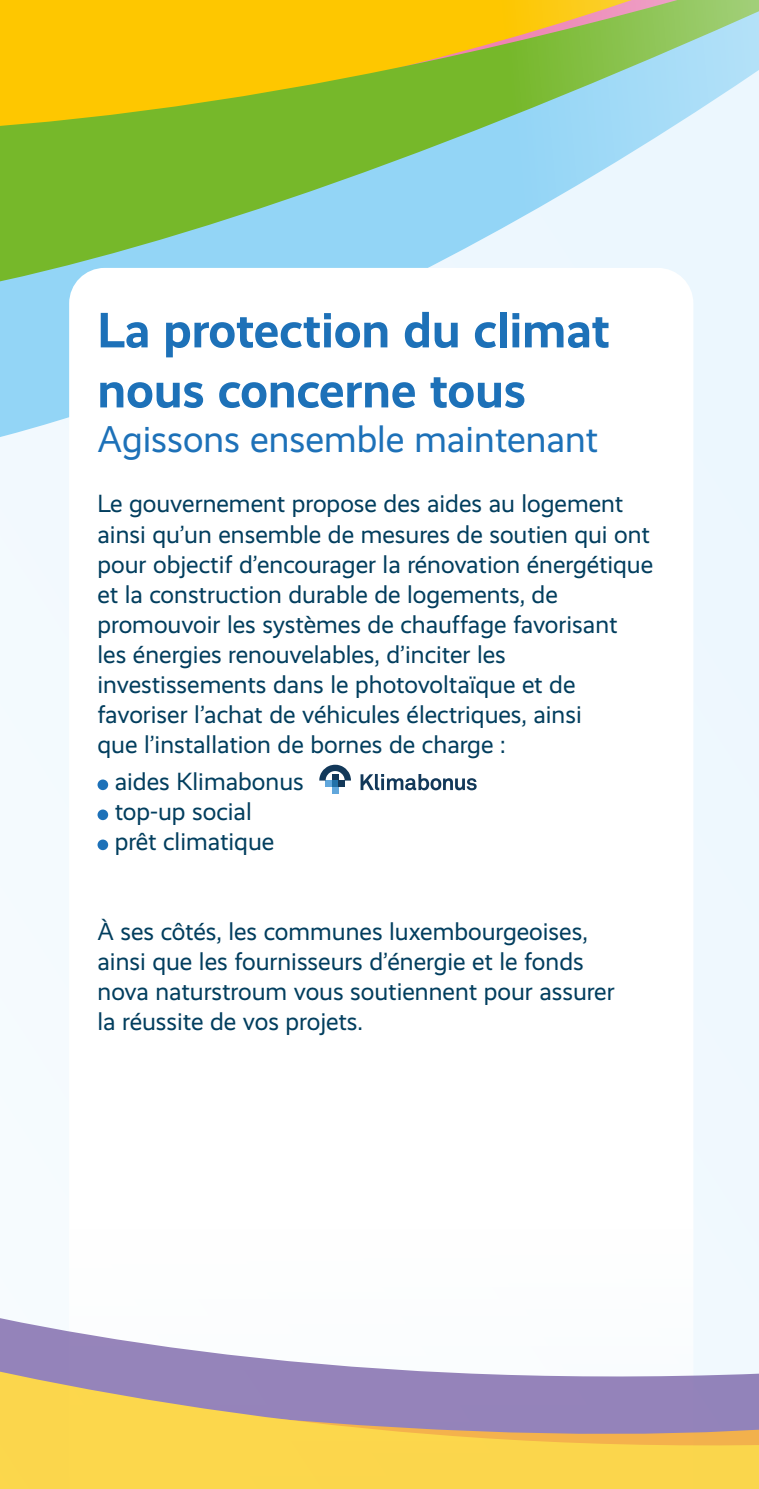
<style>
.page{position:relative;width:759px;height:1489px;background:#fff}
.page>*{position:absolute;margin:0;border:0;box-sizing:border-box;transform-origin:0 0}
.t1{font:700 50px/60px "Realist";color:#1d71b8}
.t2{font:37.5px "Realist";color:#1d71b8}
.t3{font:25px/30px "Realist";color:#023e5e}
</style>
<div class="page">
<div style="left:0;top:0;width:758px;height:1488px;background:#ecf7fe"></div>
<svg style="left:0;top:0;width:758px;height:437px"></svg>
<div style="left:69px;top:268px;width:624px;height:737px;background:#fff"></div>
<div style="left:97px;top:779px;width:11px;height:11px;background:#1d71b8;border-radius:50%"></div>
<div style="left:97px;top:809px;width:11px;height:11px;background:#1d71b8;border-radius:50%"></div>
<div style="left:97px;top:839px;width:11px;height:11px;background:#1d71b8;border-radius:50%"></div>
<div style="left:233px;top:644px;width:460px;height:361px;background:#fff"></div>
<div style="left:70px;top:1005px;width:623px;height:195px;background:#fff"></div>
<svg style="left:0;top:1200px;width:758px;height:288px;fill:#fbfbfe"></svg>
<h1 class="t1" style="left:97px;top:300px;width:513px">La protection du climat nous concerne tous</h1>
<h2 class="t2" style="left:97px;top:418px;width:502px">Agissons ensemble maintenant</h2>
<p class="t3" style="left:97px;top:489px;width:557px">Le gouvernement propose des aides au logement ainsi qu’un ensemble de mesures de soutien qui ont pour objectif d’encourager la rénovation énergétique et la construction durable de logements, de promouvoir les systèmes de chauffage favorisant<br>les énergies renouvelables, d’inciter les investissements dans le photovoltaïque et de favoriser l’achat de véhicules électriques, ainsi<br>que l’installation de bornes de charge :</p>
<p class="t3" style="left:115px;top:766px;width:190px">aides Klimabonus top-up social<br>prêt climatique</p>
<p class="t3" style="left:97px;top:916px;width:518px">À ses côtés, les communes luxembourgeoises, ainsi que les fournisseurs d’énergie et le fonds nova naturstroum vous soutiennent pour assurer la réussite de vos projets.</p>
</div>
